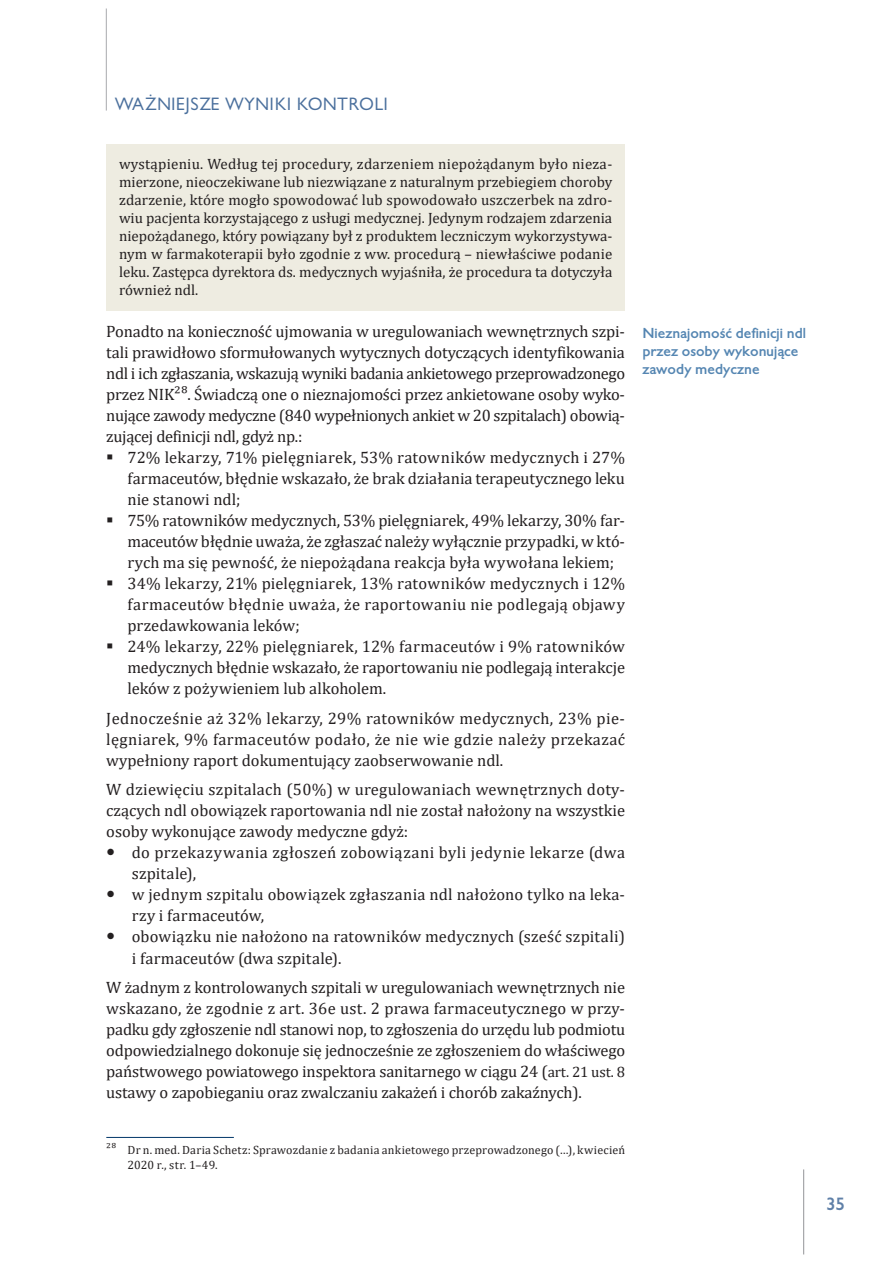
<style>
.page{position:relative;width:893px;height:1263px;background:#fff}
.page>*{position:absolute;margin:0;border:0;box-sizing:border-box;transform-origin:0 0}
.t1{font:16.5px/21px "Cambria";color:#231f20;text-align:justify}
.t2{font:16.5px "Gilead TTEFN";letter-spacing:.05em;color:#4b709d}
.t3{font:700 16.5px "Gilead TTEFN";color:#5f80a8}
.t4{font:15px/18px "Cambria";color:#231f20;text-align:justify}
.t5{font:700 13.5px/18px "Gilead TTEFN";color:#5586b2}
.t6{font:12px/15px "Cambria";letter-spacing:.015em;color:#231f20}
.s1{font-size:15px}
</style>
<div class="page">
<hr style="left:106px;top:9px;width:1px;height:102px;background:#a8a9ad">
<hr style="left:803px;top:1169px;width:1px;height:85px;background:#939598">
<div style="left:106px;top:145px;width:519px;height:166px;background:#eeece1"></div>
<hr style="left:106px;top:1137px;width:128px;height:1px;background:#003667">
<p class="t2" style="left:115px;top:93px;width:275px">WAŻNIEJSZE WYNIKI KONTROLI</p>
<p class="t4" style="left:119px;top:155px;width:495px">wystąpieniu. Według tej procedury, zdarzeniem niepożądanym było nieza&shy;mierzone, nieoczekiwane lub niezwiązane z naturalnym przebiegiem choroby zdarzenie, które mogło spowodować lub spowodowało uszczerbek na zdro&shy;wiu pacjenta korzystającego z usługi medycznej. Jedynym rodzajem zdarzenia niepożądanego, który powiązany był z produktem leczniczym wykorzystywa&shy;nym w farmakoterapii było zgodnie z ww. procedurą – niewłaściwe podanie leku. Zastępca dyrektora ds. medycznych wyjaśniła, że procedura ta dotyczyła również ndl.</p>
<p class="t1" style="left:106px;top:321px;width:520px">Ponadto na konieczność ujmowania w uregulowaniach wewnętrznych szpi&shy;tali prawidłowo sformułowanych wytycznych dotyczących identyfikowania ndl i ich zgłaszania, wskazują wyniki badania ankietowego przeprowadzonego przez NIK28. Świadczą one o nieznajomości przez ankietowane osoby wyko&shy;nujące zawody medyczne (840 wypełnionych ankiet w 20 szpitalach) obowią&shy;zującej definicji ndl, gdyż np.:</p>
<p class="t1" style="left:128px;top:447px;width:499px;text-align:left">72% lekarzy, 71% pielęgniarek, 53% ratowników medycznych i 27% farmaceutów, błędnie wskazało, że brak działania terapeutycznego leku nie stanowi ndl;<br>75% ratowników medycznych, 53% pielęgniarek, 49% lekarzy, 30% far&shy;maceutów błędnie uważa, że zgłaszać należy wyłącznie przypadki, w któ&shy;rych ma się pewność, że niepożądana reakcja była wywołana lekiem; 34% lekarzy, 21% pielęgniarek, 13% ratowników medycznych i 12% farmaceutów błędnie uważa, że raportowaniu nie podlegają objawy przedawkowania leków;<br>24% lekarzy, 22% pielęgniarek, 12% farmaceutów i 9% ratowników medycznych błędnie wskazało, że raportowaniu nie podlegają interakcje leków z pożywieniem lub alkoholem.</p>
<p class="t1" style="left:106px;top:708px;width:520px">Jednocześnie aż 32% lekarzy, 29% ratowników medycznych, 23% pie&shy;lęgniarek, 9% farmaceutów podało, że nie wie gdzie należy przekazać wypełniony raport dokumentujący zaobserwowanie ndl.</p>
<p class="t1" style="left:106px;top:779px;width:520px">W dziewięciu szpitalach (50%) w uregulowaniach wewnętrznych doty&shy;czących ndl obowiązek raportowania ndl nie został nałożony na wszystkie osoby wykonujące zawody medyczne gdyż:</p>
<p class="t1" style="left:132px;top:842px;width:495px;text-align:left">do przekazywania zgłoszeń zobowiązani byli jedynie lekarze (dwa szpitale),<br>w jednym szpitalu obowiązek zgłaszania ndl nałożono tylko na leka&shy;rzy i farmaceutów,<br>obowiązku nie nałożono na ratowników medycznych (sześć szpitali) i farmaceutów (dwa szpitale).</p>
<p class="t1" style="left:106px;top:977px;width:520px">W żadnym z kontrolowanych szpitali w uregulowaniach wewnętrznych nie wskazano, że zgodnie z art. 36e ust. 2 prawa farmaceutycznego w przy&shy;padku gdy zgłoszenie ndl stanowi nop, to zgłoszenia do urzędu lub podmiotu odpowiedzialnego dokonuje się jednocześnie ze zgłoszeniem do właściwego państwowego powiatowego inspektora sanitarnego w ciągu 24 (<span class="s1">art. 21 ust. 8 </span>ustawy o zapobieganiu oraz zwalczaniu zakażeń i chorób zakaźnych).</p>
<p class="t6" style="left:128px;top:1143px;width:499px;text-indent:-21px">28 Dr n. med. Daria Schetz: Sprawozdanie z badania ankietowego przeprowadzonego (…), kwiecień<br>2020 r., str. 1–49.</p>
<p class="t5" style="left:642px;top:324px;width:165px">Nieznajomość definicji ndl przez osoby wykonujące zawody medyczne</p>
<p class="t3" style="left:826px;top:1193px;width:20px">35</p>
</div>
